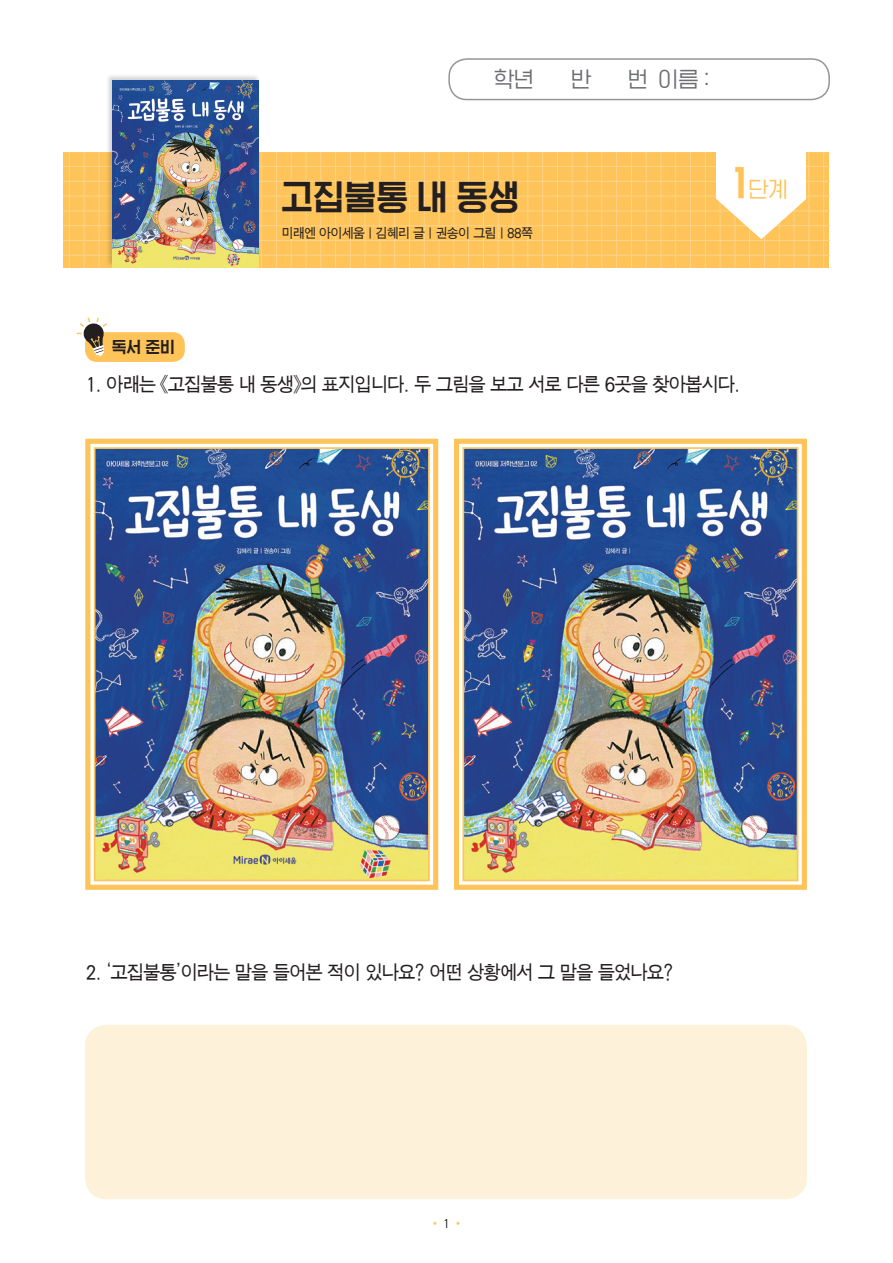
<style>
.page{position:relative;width:893px;height:1263px;background:#fff}
.page>*{position:absolute;margin:0;border:0;box-sizing:border-box;transform-origin:0 0}
.본문_파란상자{font:36px "HGG Gothicssi P80 g";color:#231f20}
.t1{font:22.35px "HGG Gothicssi P40 g";color:#6c6d70}
.t2{font:22.35px "HGG Gothicssi P40 g";color:#fec459}
.본문_파란상자-2{font:19.5px "SMJ Gothic 10 Pro";letter-spacing:-.1em;color:#231f20;scale:.93 1}
.t3{font:16.5px "HGG Gothicssi P80 g";color:#231f20}
.본문_파란상자-3{font:13.5px "SMJ Gothic 10 Pro";letter-spacing:-.1em;color:#231f20;scale:.93 1}
.본문_파란상자-4{font:12px "SMJ Gothic 10 Pro";color:#fec459;scale:.93 1}
.s1{font-family:"HGG Gothicssi P80 g";font-size:40.95px}
.s2{color:#231f20}
</style>
<div class="page">
<svg style="left:454px;top:438px;width:353px;height:452px"></svg>
<img style="left:462px;top:446px;width:337px;height:436px">
<div style="left:85px;top:332px;width:100px;height:30px;background:#fec459;border-radius:12px"></div>
<div style="left:448px;top:58px;width:382px;height:42px;border:2px solid #939598;border-radius:18px"></div>
<svg style="left:77px;top:318px;width:30px;height:38px"></svg>
<div style="left:64px;top:152px;width:765px;height:115px;background:#fec459"></div>
<hr style="left:276px;top:152px;width:1px;height:115px;background:#fed389">
<hr style="left:734px;top:152px;width:1px;height:115px;background:#fed389">
<hr style="left:616px;top:152px;width:1px;height:115px;background:#fed389">
<hr style="left:394px;top:152px;width:1px;height:115px;background:#fed389">
<hr style="left:99px;top:152px;width:1px;height:115px;background:#fed389">
<hr style="left:557px;top:152px;width:1px;height:115px;background:#fed389">
<hr style="left:335px;top:152px;width:1px;height:115px;background:#fed389">
<hr style="left:794px;top:152px;width:1px;height:115px;background:#fed389">
<hr style="left:675px;top:152px;width:1px;height:115px;background:#fed389">
<hr style="left:453px;top:152px;width:1px;height:115px;background:#fed389">
<hr style="left:69px;top:152px;width:1px;height:115px;background:#fed389">
<hr style="left:527px;top:152px;width:1px;height:115px;background:#fed389">
<hr style="left:306px;top:152px;width:1px;height:115px;background:#fed389">
<hr style="left:764px;top:152px;width:1px;height:115px;background:#fed389">
<hr style="left:646px;top:152px;width:1px;height:115px;background:#fed389">
<hr style="left:424px;top:152px;width:1px;height:115px;background:#fed389">
<hr style="left:587px;top:152px;width:1px;height:115px;background:#fed389">
<hr style="left:365px;top:152px;width:1px;height:115px;background:#fed389">
<hr style="left:823px;top:152px;width:1px;height:115px;background:#fed389">
<hr style="left:705px;top:152px;width:1px;height:115px;background:#fed389">
<hr style="left:483px;top:152px;width:1px;height:115px;background:#fed389">
<hr style="left:513px;top:152px;width:1px;height:115px;background:#fed389">
<hr style="left:291px;top:152px;width:1px;height:115px;background:#fed389">
<hr style="left:749px;top:152px;width:1px;height:115px;background:#fed389">
<hr style="left:631px;top:152px;width:1px;height:115px;background:#fed389">
<hr style="left:409px;top:152px;width:1px;height:115px;background:#fed389">
<hr style="left:572px;top:152px;width:1px;height:115px;background:#fed389">
<hr style="left:350px;top:152px;width:1px;height:115px;background:#fed389">
<hr style="left:808px;top:152px;width:1px;height:115px;background:#fed389">
<hr style="left:690px;top:152px;width:1px;height:115px;background:#fed389">
<hr style="left:468px;top:152px;width:1px;height:115px;background:#fed389">
<hr style="left:84px;top:152px;width:1px;height:115px;background:#fed389">
<hr style="left:542px;top:152px;width:1px;height:115px;background:#fed389">
<hr style="left:320px;top:152px;width:1px;height:115px;background:#fed389">
<hr style="left:779px;top:152px;width:1px;height:115px;background:#fed389">
<hr style="left:661px;top:152px;width:1px;height:115px;background:#fed389">
<hr style="left:439px;top:152px;width:1px;height:115px;background:#fed389">
<hr style="left:601px;top:152px;width:1px;height:115px;background:#fed389">
<hr style="left:380px;top:152px;width:1px;height:115px;background:#fed389">
<hr style="left:261px;top:152px;width:1px;height:115px;background:#fed389">
<hr style="left:720px;top:152px;width:1px;height:115px;background:#fed389">
<hr style="left:498px;top:152px;width:1px;height:115px;background:#fed389">
<hr style="left:64px;top:166px;width:765px;height:1px;background:#fed389">
<hr style="left:64px;top:225px;width:765px;height:1px;background:#fed389">
<hr style="left:64px;top:196px;width:765px;height:1px;background:#fed389">
<hr style="left:64px;top:255px;width:765px;height:1px;background:#fed389">
<hr style="left:64px;top:181px;width:765px;height:1px;background:#fed389">
<hr style="left:64px;top:240px;width:765px;height:1px;background:#fed389">
<hr style="left:64px;top:211px;width:765px;height:1px;background:#fed389">
<hr style="left:64px;top:152px;width:765px;height:1px;background:#fed389">
<div style="left:106px;top:74px;width:154px;height:194px;background:#231f20;opacity:.2"></div>
<img style="left:112px;top:80px;width:147px;height:187px">
<svg style="left:716px;top:199px;width:90px;height:40px"></svg>
<div style="left:716px;top:135px;width:90px;height:64px;background:#fff"></div>
<svg style="left:85px;top:438px;width:354px;height:452px"></svg>
<img style="left:93px;top:446px;width:338px;height:436px">
<div style="left:85px;top:1025px;width:722px;height:174px;background:#fef1d9;border-radius:21px"></div>
<p class="t3" style="left:112px;top:338px;width:65px">독서 준비</p>
<p class="t1" style="left:494px;top:67px;width:42px">학년</p>
<p class="t1" style="left:571px;top:67px;width:22px">반</p>
<p class="t1" style="left:628px;top:67px;width:83px">번 이름 :</p>
<p class="본문_파란상자" style="left:281px;top:178px;width:240px">고집불통 내 동생</p>
<p class="본문_파란상자-3" style="left:281px;top:226px;width:273px">미래엔 아이세움 | 김혜리 글 | 권송이 그림 | 88쪽</p>
<p class="t2" style="left:734px;top:177px;width:56px"><span class="s1">1</span>단계</p>
<p class="본문_파란상자-2" style="left:85px;top:374px;width:707px">1. 아래는 《고집불통 내 동생》의 표지입니다. 두 그림을 보고 서로 다른 6곳을 찾아봅시다.</p>
<p class="본문_파란상자-2" style="left:85px;top:963px;width:635px">2. ‘고집불통’이라는 말을 들어본 적이 있나요? 어떤 상황에서 그 말을 들었나요?</p>
<p class="본문_파란상자-4" style="left:429px;top:1217px;width:38px">• <span class="s2">1</span> •</p>
</div>
